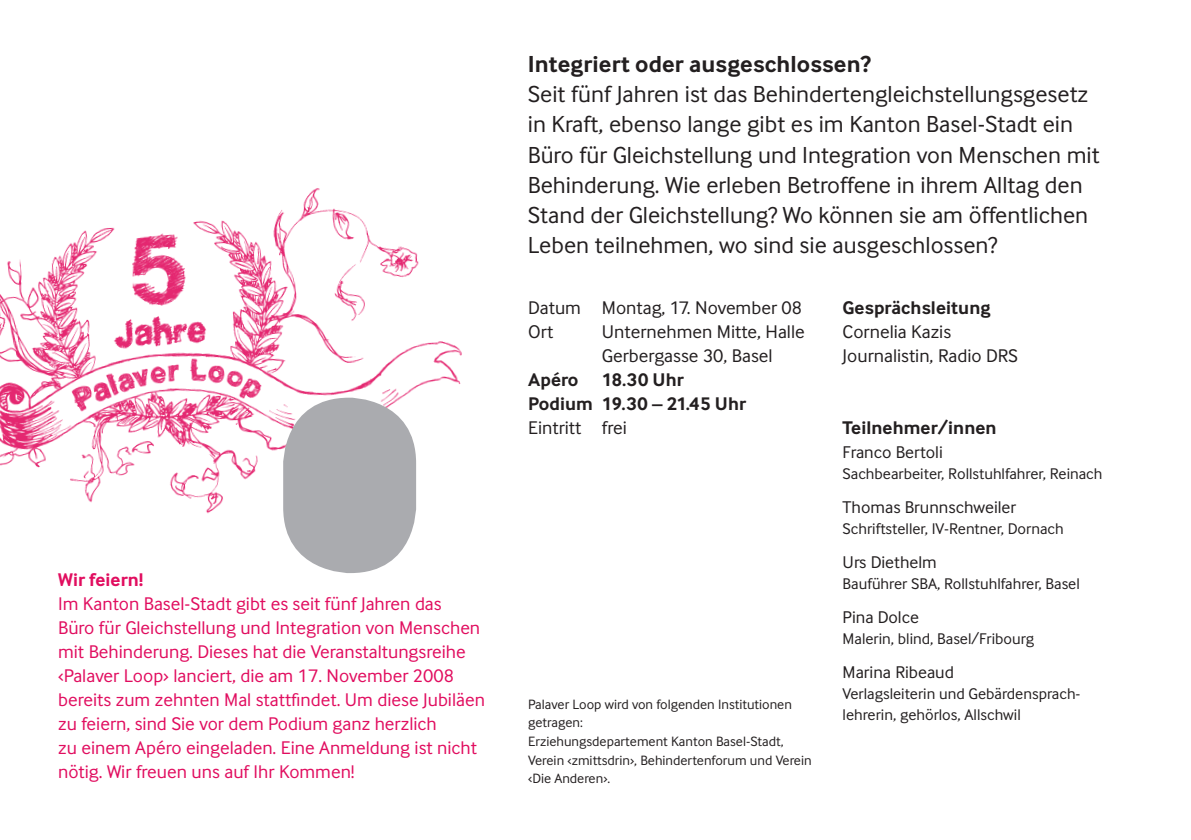
<style>
.page{position:relative;width:1191px;height:840px;background:#fff}
.page>*{position:absolute;margin:0;border:0;box-sizing:border-box;transform-origin:0 0}
.t1{font:24px/30.2px "Inter Face Da Ma";color:#231f20}
.t2{font:700 24px "Inter Face Da Ma";letter-spacing:.005em;color:#231f20}
.t3{font:19px/24px "Inter Face Da Ma";color:#e10d5f}
.t4{font:19px "Inter Face Da Ma";color:#231f20}
.t5{font:700 19px "Inter Face Da Ma";letter-spacing:.005em;color:#231f20}
.t6{font:700 19px "Inter Face Da Ma";letter-spacing:.005em;color:#e10d5f}
.GT{font:17.6px "Inter Face Da Ma";color:#231f20}
.Beruf{font:17.6px "Inter Face Da Ma";color:#231f20}
.Beruf-2{font:16px/21px "Inter Face Da Ma";color:#231f20}
.t7{font:14px/18.6px "Inter Face Da Ma";color:#231f20}
</style>
<div class="page">
<img style="left:0;top:188px;width:462px;height:368px">
<div style="left:283px;top:397px;width:133px;height:175px;background:#aaabaf;border-radius:66px"></div>
<p class="t6" style="left:58px;top:568px;width:87px">Wir feiern!</p>
<p class="t3" style="left:58px;top:591px;width:423px">Im Kanton Basel-Stadt gibt es seit fünf Jahren das Büro für Gleichstellung und Integration von Menschen mit Behinderung. Dieses hat die Veranstaltungsreihe ‹Palaver Loop› lanciert, die am 17. November 2008</p>
<p class="t3" style="left:58px;top:687px;width:428px">bereits zum zehnten Mal stattfindet. Um diese Jubiläen zu feiern, sind Sie vor dem Podium ganz herzlich<br>zu einem Apéro eingeladen. Eine Anmeldung ist nicht nötig. Wir freuen uns auf Ihr Kommen!</p>
<p class="t2" style="left:528px;top:50px;width:344px">Integriert oder ausgeschlossen?</p>
<p class="t1" style="left:528px;top:79px;width:573px">Seit fünf Jahren ist das Behindertengleichstellungsgesetz in Kraft, ebenso lange gibt es im Kanton Basel-Stadt ein Büro für Gleichstellung und Integration von Menschen mit Behinderung. Wie erleben Betroffene in ihrem Alltag den Stand der Gleichstellung? Wo können sie am öffentlichen Leben teilnehmen, wo sind sie ausgeschlossen?</p>
<p class="t4" style="left:528px;top:296px;width:275px">Datum Montag, 17. November 08</p>
<p class="t4" style="left:528px;top:320px;width:27px">Ort</p>
<p class="t4" style="left:602px;top:320px;width:204px">Unternehmen Mitte, Halle</p>
<p class="t4" style="left:602px;top:344px;width:172px">Gerbergasse 30, Basel</p>
<p class="t5" style="left:528px;top:368px;width:157px">Apéro 18.30 Uhr</p>
<p class="t5" style="left:528px;top:392px;width:219px">Podium 19.30 – 21.45 Uhr</p>
<p class="t4" style="left:528px;top:416px;width:100px">Eintritt frei</p>
<p class="t7" style="left:528px;top:694px;width:265px">Palaver Loop wird von folgenden Institutionen getragen:</p>
<p class="t7" style="left:528px;top:731px;width:285px">Erziehungsdepartement Kanton Basel-Stadt,<br>Verein ‹zmittsdrin›, Behindertenforum und Verein ‹Die Anderen›.</p>
<p class="t5" style="left:842px;top:296px;width:149px">Gesprächsleitung</p>
<p class="t4" style="left:842px;top:320px;width:110px">Cornelia Kazis</p>
<p class="t4" style="left:842px;top:344px;width:177px">Journalistin, Radio DRS</p>
<p class="t5" style="left:842px;top:416px;width:155px">Teilnehmer/innen</p>
<p class="GT" style="left:842px;top:442px;width:102px">Franco Bertoli</p>
<p class="Beruf-2" style="left:842px;top:463px;width:261px">Sachbearbeiter, Rollstuhlfahrer, Reinach</p>
<p class="GT" style="left:842px;top:497px;width:175px">Thomas Brunnschweiler</p>
<p class="Beruf-2" style="left:842px;top:518px;width:223px">Schriftsteller, IV-Rentner, Dornach</p>
<p class="GT" style="left:842px;top:552px;width:96px">Urs Diethelm</p>
<p class="Beruf-2" style="left:842px;top:573px;width:239px">Bauführer SBA, Rollstuhlfahrer, Basel</p>
<p class="Beruf" style="left:842px;top:607px;width:78px">Pina Dolce</p>
<p class="Beruf-2" style="left:842px;top:628px;width:193px">Malerin, blind, Basel/Fribourg</p>
<p class="GT" style="left:842px;top:662px;width:113px">Marina Ribeaud</p>
<p class="Beruf-2" style="left:842px;top:683px;width:239px">Verlagsleiterin und Gebärdensprach&shy;lehrerin, gehörlos, Allschwil</p>
</div>
